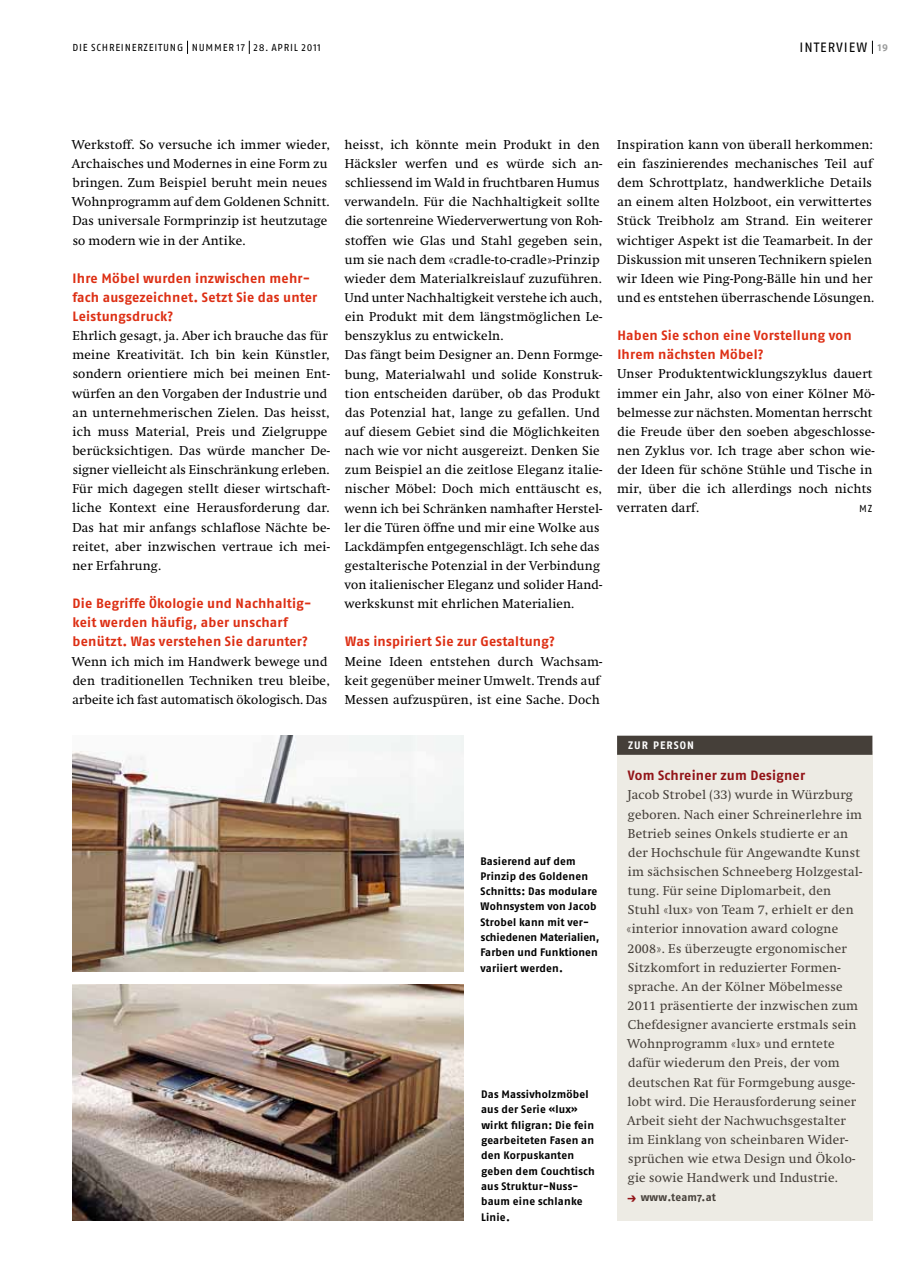
<style>
.page{position:relative;width:915px;height:1263px;background:#fff}
.page>*{position:absolute;margin:0;border:0;box-sizing:border-box;transform-origin:0 0}
.t1{font:700 13.5px/19.2px "Fago No";letter-spacing:.02em;color:#dd2f14}
.t2{font:700 13.5px "Fago No";letter-spacing:.015em;color:#921317}
.t3{font:13.5px "Fago No Regular LF";letter-spacing:.075em;color:#000}
.t4{font:12.75px/19.2px "Swift";letter-spacing:.02em;color:#000}
.t5{font:12.75px/19.2px "Swift";letter-spacing:.02em;color:#453f39}
.t6{font:700 10.8px/15.3px "Fago No";letter-spacing:.015em;color:#000}
.t7{font:700 10.8px "Fago No";letter-spacing:.02em;color:#453f39}
.t8{font:10.8px "Fago No Bold Tf";letter-spacing:.1em;color:#fff}
.t9{font:10.2px "Fago No Regular LF";letter-spacing:.075em;color:#000}
.s1{font-family:"Fago No Bold Lf";font-size:10.2px;color:#989999}
.s2{font-family:"Fago No Bold Expert";font-weight:400;font-size:12px;color:#921317}
</style>
<div class="page">
<svg style="left:871px;top:41px;width:1px;height:13px"></svg>
<svg style="left:187px;top:41px;width:1px;height:13px"></svg>
<svg style="left:249px;top:41px;width:1px;height:13px"></svg>
<div style="left:617px;top:750px;width:255px;height:470px;background:#edebe4"></div>
<div style="left:617px;top:736px;width:255px;height:19px;background:#453f39"></div>
<img style="left:72px;top:736px;width:391px;height:236px">
<img style="left:72px;top:984px;width:391px;height:236px">
<p class="t9" style="left:72px;top:42px;width:44px">DIE SCHREINER</p>
<p class="t9" style="left:144px;top:42px;width:178px">ZEITUNG NU MMER 17 28. APRI L 2011</p>
<p class="t3" style="left:799px;top:40px;width:90px">INTERVIEW <span class="s1">19</span></p>
<p class="t4" style="left:72px;top:135px;width:259px">Werkstoff. So versuche ich immer wieder, Archaisches und Modernes in eine Form zu bringen. Zum Beispiel beruht mein neues Wohnprogramm auf dem Goldenen Schnitt.<br>Das universale Formprinzip ist heutzutage so modern wie in der Antike.</p>
<p class="t1" style="left:72px;top:268px;width:246px">Ihre Möbel wurden inzwischen mehr&shy;fach ausgezeichnet. Setzt Sie das unter<br>Leistungsdruck?</p>
<p class="t4" style="left:72px;top:326px;width:259px">Ehrlich gesagt, ja. Aber ich brauche das für meine Kreativität. Ich bin kein Künstler, sondern orientiere mich bei meinen Ent&shy;würfen an den Vorgaben der Industrie und an unternehmerischen Zielen. Das heisst, ich muss Material, Preis und Zielgruppe berücksichtigen. Das würde mancher De&shy;signer vielleicht als Einschränkung erleben.<br>Für mich dagegen stellt dieser wirtschaft&shy;liche Kontext eine Herausforderung dar.<br>Das hat mir anfangs schlaflose Nächte be&shy;reitet, aber inzwischen vertraue ich mei&shy;ner Erfahrung.</p>
<p class="t1" style="left:73px;top:594px;width:240px">Die Begriffe Ökologie und Nachhaltig&shy;keit werden häufig, aber unscharf benützt. Was verstehen Sie darunter?</p>
<p class="t4" style="left:72px;top:652px;width:259px">Wenn ich mich im Handwerk bewege und den traditionellen Techniken treu bleibe, arbeite ich fast automatisch ökologisch. Das</p>
<p class="t4" style="left:344px;top:135px;width:259px">heisst, ich könnte mein Produkt in den Häcksler werfen und es würde sich an&shy;schliessend im Wald in fruchtbaren Humus verwandeln. Für die Nachhaltigkeit sollte die sortenreine Wiederverwertung von Roh&shy;stoffen wie Glas und Stahl gegeben sein, um sie nach dem «cradle-to-cradle»-Prinzip wieder dem Materialkreislauf zuzuführen.<br>Und unter Nachhaltigkeit verstehe ich auch, ein Produkt mit dem längstmöglichen Le&shy;benszyklus zu entwickeln.<br>Das fängt beim Designer an. Denn Formge&shy;bung, Materialwahl und solide Konstruk&shy;tion entscheiden darüber, ob das Produkt das Potenzial hat, lange zu gefallen. Und auf diesem Gebiet sind die Möglichkeiten nach wie vor nicht ausgereizt. Denken Sie zum Beispiel an die zeitlose Eleganz italie&shy;nischer Möbel: Doch mich enttäuscht es, wenn ich bei Schränken namhafter Herstel&shy;ler die Türen öffne und mir eine Wolke aus Lackdämpfen entgegenschlägt. Ich sehe das gestalterische Potenzial in der Verbindung von italienischer Eleganz und solider Hand&shy;werkskunst mit ehrlichen Materialien.</p>
<p class="t1" style="left:345px;top:632px;width:211px">Was inspiriert Sie zur Gestaltung?</p>
<p class="t4" style="left:344px;top:652px;width:259px">Meine Ideen entstehen durch Wachsam&shy;keit gegenüber meiner Umwelt. Trends auf<br>Messen aufzuspüren, ist eine Sache. Doch</p>
<p class="t6" style="left:480px;top:853px;width:121px">Basierend auf dem<br>Prinzip des Goldenen<br>Schnitts: Das modulare<br>Wohnsystem von Jacob<br>Strobel kann mit ver&shy;schiedenen Materialien,<br>Farben und Funktionen variiert werden.</p>
<p class="t6" style="left:481px;top:1086px;width:115px">Das Massivholzmöbel aus der Serie «lux» wirkt filigran: Die fein gearbeiteten Fasen an den Korpuskanten geben dem Couchtisch aus Struktur-Nuss&shy;baum eine schlanke<br>Linie.</p>
<p class="t4" style="left:616px;top:135px;width:259px">Inspiration kann von überall herkommen: ein faszinierendes mechanisches Teil auf dem Schrottplatz, handwerkliche Details an einem alten Holzboot, ein verwittertes Stück Treibholz am Strand. Ein weiterer wichtiger Aspekt ist die Teamarbeit. In der Diskussion mit unseren Technikern spielen wir Ideen wie Ping-Pong-Bälle hin und her und es entstehen überraschende Lösungen.</p>
<p class="t1" style="left:617px;top:326px;width:236px">Haben Sie schon eine Vorstellung von<br>Ihrem nächsten Möbel?</p>
<p class="t4" style="left:616px;top:365px;width:259px">Unser Produktentwicklungszyklus dauert immer ein Jahr, also von einer Kölner Mö&shy;belmesse zur nächsten. Momentan herrscht die Freude über den soeben abgeschlosse&shy;nen Zyklus vor. Ich trage aber schon wie&shy;der Ideen für schöne Stühle und Tische in mir, über die ich allerdings noch nichts verraten darf.</p>
<p class="t9" style="left:859px;top:503px;width:15px">M Z</p>
<p class="t8" style="left:627px;top:739px;width:68px">ZUR PERSON</p>
<p class="t2" style="left:627px;top:768px;width:179px">Vom Schreiner zum Designer</p>
<p class="t5" style="left:626px;top:786px;width:237px">Jacob Strobel (33) wurde in Würzburg geboren. Nach einer Schreinerlehre im Betrieb seines Onkels studierte er an der Hochschule für Angewandte Kunst im sächsischen Schneeberg Holzgestal&shy;tung. Für seine Diplomarbeit, den Stuhl «lux» von Team 7, erhielt er den «interior innovation award cologne 2008». Es überzeugte ergonomischer Sitzkomfort in reduzierter Formen&shy;sprache. An der Kölner Möbelmesse 2011 präsentierte der inzwischen zum Chefdesigner avancierte erstmals sein Wohnprogramm «lux» und erntete dafür wiederum den Preis, der vom deutschen Rat für Formgebung ausge&shy;lobt wird. Die Herausforderung seiner Arbeit sieht der Nachwuchsgestalter im Einklang von scheinbaren Wider&shy;sprüchen wie etwa Design und Ökolo&shy;gie sowie Handwerk und Industrie.</p>
<p class="t7" style="left:626px;top:1191px;width:90px"><span class="s2">p</span> www.team7.at</p>
</div>
